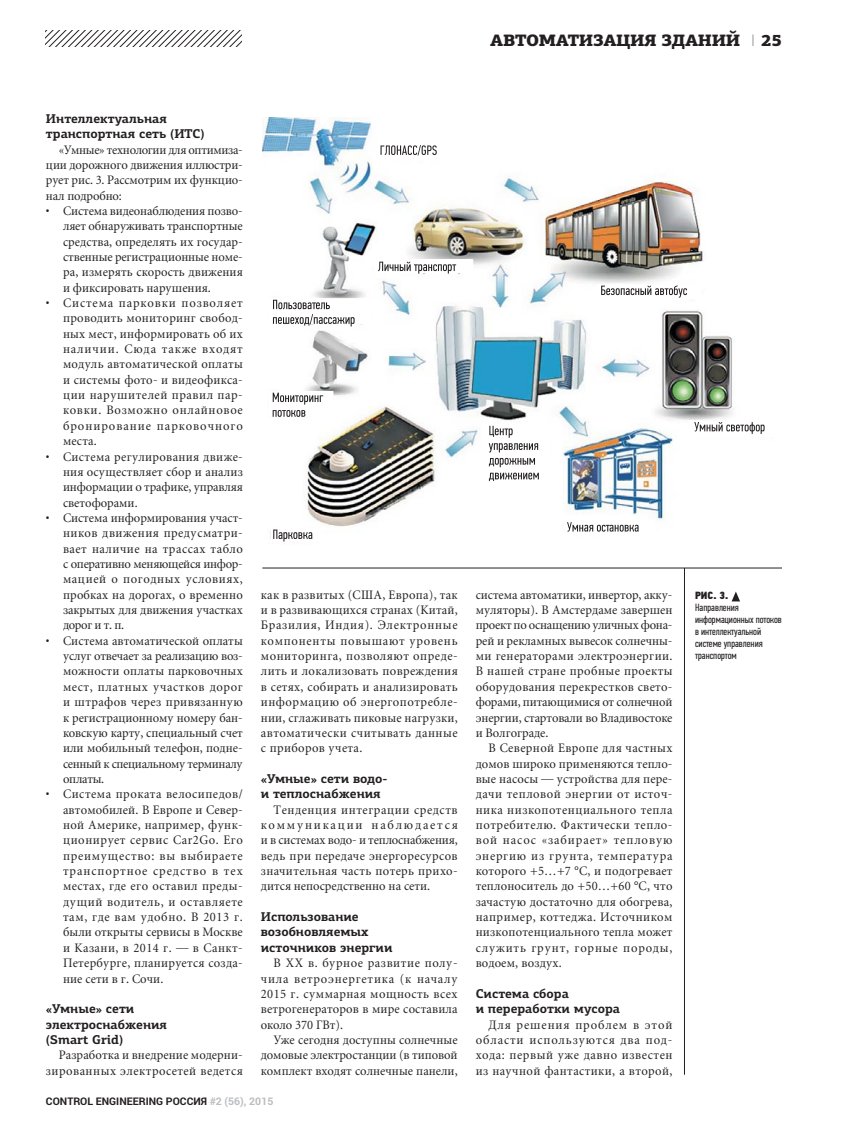
<style>
.page{position:relative;width:851px;height:1136px;background:#fff}
.page>*{position:absolute;margin:0;border:0;box-sizing:border-box;transform-origin:0 0}
.t1{font:900 16.5px "PF Agora Slab Pro";letter-spacing:-.02em;color:#231f20}
.t2{font:12.75px/15.3px "Miniature";letter-spacing:.01em;color:#231f20;text-align:justify;scale:.96 1}
.t3{font:700 12.75px/15.3px "PF Agora Slab Pro";color:#231f20}
.t4{font:12.75px/15.3px "Miniature";letter-spacing:.04em;color:#231f20;text-align:right;scale:.96 1}
.t5{font:10.5px/12px "PF Din Text Comp Pro";color:#231f20}
.t6{font:700 10.5px "Roboto";color:#231f20}
.t7{font:10.5px "PF Din Text Cond Pro X Black";color:#231f20}
.s1{font-family:"PF Din Text Pro";font-weight:100}
.s2{color:#bbbdc0}
</style>
<div class="page">
<svg style="left:46px;top:31px;width:195px;height:15px"></svg>
<img style="left:262px;top:118px;width:471px;height:409px">
<div style="left:377px;top:144px;width:71px;height:16px;background:#fff"></div>
<div style="left:268px;top:298px;width:101px;height:25px;background:#fff"></div>
<div style="left:375px;top:260px;width:97px;height:13px;background:#fff"></div>
<div style="left:597px;top:285px;width:103px;height:13px;background:#fff"></div>
<div style="left:689px;top:421px;width:90px;height:15px;background:#fff"></div>
<svg style="left:565px;top:523px;width:88px;height:9px"></svg>
<div style="left:481px;top:424px;width:68px;height:53px;background:#fff"></div>
<div style="left:269px;top:391px;width:64px;height:25px;background:#fff"></div>
<svg style="left:380px;top:145px;width:56px;height:10px"></svg>
<svg style="left:378px;top:261px;width:78px;height:12px"></svg>
<svg style="left:273px;top:300px;width:81px;height:26px"></svg>
<svg style="left:273px;top:392px;width:50px;height:12px"></svg>
<svg style="left:272px;top:410px;width:33px;height:7px"></svg>
<svg style="left:273px;top:529px;width:39px;height:12px"></svg>
<svg style="left:489px;top:426px;width:23px;height:11px"></svg>
<svg style="left:488px;top:443px;width:50px;height:9px"></svg>
<svg style="left:489px;top:458px;width:49px;height:23px"></svg>
<svg style="left:567px;top:522px;width:71px;height:9px"></svg>
<svg style="left:694px;top:422px;width:70px;height:12px"></svg>
<svg style="left:601px;top:285px;width:86px;height:12px"></svg>
<svg style="left:732px;top:591px;width:8px;height:10px"></svg>
<hr style="left:262px;top:567px;width:519px;height:1px;background:#231f20">
<hr style="left:684px;top:568px;width:1px;height:506px;background:#231f20">
<p class="t1" style="left:490px;top:31px;width:251px">АВТОМАТИЗАЦИЯ ЗДАНИЙ</p>
<p class="t1" style="left:751px;top:31px;width:32px"><span class="s1">I</span> 25</p>
<p class="t3" style="left:46px;top:111px;width:160px">Интеллектуальная транспортная сеть (ИТС)</p>
<p class="t2" style="left:46px;top:141px;width:206px;text-indent:13px">«Умные» технологии для оптимиза&shy;ции дорожного движения иллюстри&shy;рует рис. 3. Рассмотрим их функцио&shy;нал подробно:</p>
<p class="t2" style="left:63px;top:203px;width:189px;text-indent:-17px">• Система видеонаблюдения позво&shy;ляет обнаруживать транспортные средства, определять их государ&shy;ственные регистрационные номе&shy;ра, измерять скорость движения и фиксировать нарушения.</p>
<p class="t2" style="left:63px;top:295px;width:189px;text-indent:-17px">• Система парковки позволяет проводить мониторинг свобод&shy;ных мест, информировать об их наличии. Сюда также входят модуль автоматической оплаты и системы фото- и видеофикса&shy;ции нарушителей правил пар&shy;ковки. Возможно онлайновое бронирование парковочного места.</p>
<p class="t2" style="left:63px;top:448px;width:189px;text-indent:-17px">• Система регулирования движе&shy;ния осуществляет сбор и анализ информации о трафике, управляя светофорами.</p>
<p class="t2" style="left:63px;top:510px;width:189px;text-indent:-17px">• Система информирования участ&shy;ников движения предусматри&shy;вает наличие на трассах табло с оперативно меняющейся инфор&shy;мацией о погодных условиях, пробках на дорогах, о временно закрытых для движения участках дорог и т. п.</p>
<p class="t2" style="left:63px;top:632px;width:189px;text-indent:-17px">• Система автоматической оплаты услуг отвечает за реализацию воз&shy;можности оплаты парковочных мест, платных участков дорог и штрафов через привязанную к регистрационному номеру бан&shy;ковскую карту, специальный счет или мобильный телефон, подне&shy;сенный к специальному терминалу оплаты.</p>
<p class="t2" style="left:63px;top:786px;width:189px;text-indent:-17px">• Система проката велосипедов/ автомобилей. В Европе и Север&shy;ной Америке, например, функ&shy;ционирует сервис Car2Go. Его преимущество: вы выбираете транспортное средство в тех местах, где его оставил преды&shy;дущий водитель, и оставляете там, где вам удобно. В 2013 г. были открыты сервисы в Москве и Казани, в 2014 г. — в Санкт-Петербурге, планируется созда&shy;ние сети в г. Сочи.</p>
<p class="t3" style="left:46px;top:1001px;width:123px">«Умные» сети электроснабжения (Smart Grid)</p>
<p class="t4" style="left:46px;top:1047px;width:206px">Разработка и внедрение модерни&shy;зированных электросетей ведется</p>
<p class="t2" style="left:261px;top:586px;width:206px">как в развитых (США, Европа), так и в развивающихся странах (Китай, Бразилия, Индия). Электронные компоненты повышают уровень мониторинга, позволяют опреде&shy;лить и локализовать повреждения в сетях, собирать и анализировать информацию об энергопотребле&shy;нии, сглаживать пиковые нагрузки, автоматически считывать данные с приборов учета.</p>
<p class="t3" style="left:261px;top:770px;width:128px">«Умные» сети водо&shy;и теплоснабжения</p>
<p class="t2" style="left:261px;top:801px;width:206px;text-indent:13px">Тенденция интеграции средств коммуникации наблюдается и в системах водо- и теплоснабжения, ведь при передаче энергоресурсов значительная часть потерь прихо&shy;дится непосредственно на сети.</p>
<p class="t3" style="left:261px;top:908px;width:133px">Использование возобновляемых источников энергии</p>
<p class="t2" style="left:261px;top:954px;width:206px;text-indent:13px">В XX в. бурное развитие полу&shy;чила ветроэнергетика (к началу 2015 г. суммарная мощность всех ветро генераторов в мире составила около 370 ГВт).</p>
<p class="t2" style="left:261px;top:1031px;width:206px;text-indent:13px">Уже сегодня доступны солнечные домовые электростанции (в типовой комплект входят солнечные панели,</p>
<p class="t6" style="left:46px;top:1093px;width:229px">CONTROL ENGINEERING РОССИЯ <span class="s2">#2 (56), 2015</span></p>
<p class="t2" style="left:475px;top:586px;width:206px">система автоматики, инвертор, акку&shy;муляторы). В Амстердаме завершен проект по оснащению уличных фона&shy;рей и рекламных вывесок солнечны&shy;ми генераторами электроэнергии.<br>В нашей стране пробные проекты оборудования перекрестков свето&shy;форами, питающимися от солнечной энергии, стартовали во Владивостоке и Волгограде.</p>
<p class="t2" style="left:475px;top:740px;width:206px;text-indent:13px">В Северной Европе для частных домов широко применяются тепло&shy;вые насосы — устройства для пере&shy;дачи тепловой энергии от источ&shy;ника низкопотенциального тепла потребителю. Фактически тепло&shy;вой насос «забирает» тепловую энергию из грунта, температура которого +5…+7 °С, и подогревает теплоноситель до +50…+60 °С, что зачастую достаточно для обогрева, например, коттеджа. Источником низкопотенциального тепла может служить грунт, горные породы, водоем, воздух.</p>
<p class="t3" style="left:475px;top:985px;width:146px">Система сбора<br>и переработки мусора</p>
<p class="t2" style="left:475px;top:1016px;width:206px;text-indent:13px">Для решения проблем в этой области используются два под&shy;хода: первый уже давно известен из научной фантастики, а второй,</p>
<p class="t7" style="left:695px;top:589px;width:35px">РИС. 3.</p>
<p class="t5" style="left:695px;top:601px;width:88px">Направления информационных потоков в интеллектуальной системе управления транспортом</p>
</div>
